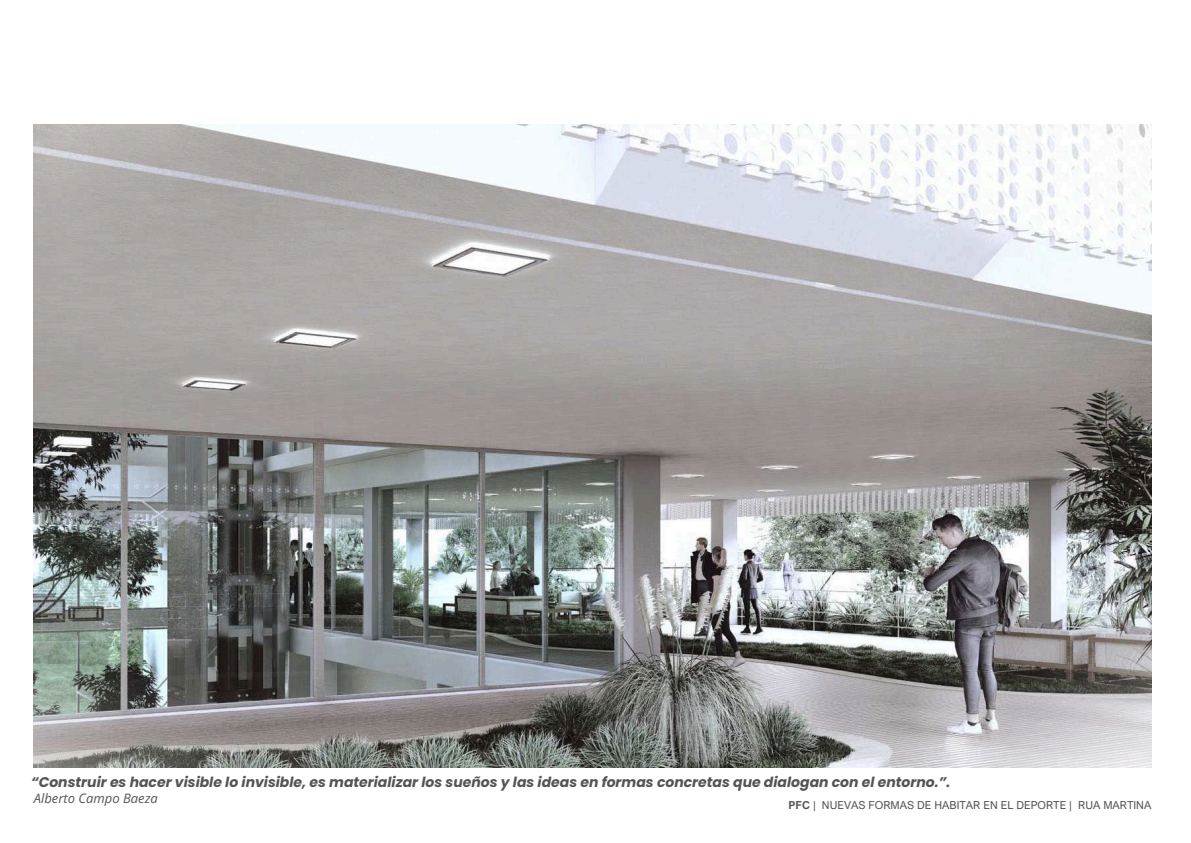
<style>
.page{position:relative;width:1191px;height:843px;background:#fff}
.page>*{position:absolute;margin:0;border:0;box-sizing:border-box;transform-origin:0 0}
.t1{font:italic 700 14px "Poppins";color:#545454}
.t2{font:italic 13px "Open Sans";color:#545454}
.t3{font:11px "Arial Nova";color:#545454}
.s1{font-weight:700}
</style>
<div class="page">
<img style="left:33px;top:125px;width:1118px;height:642px">
<p class="t1" style="left:31px;top:773px;width:920px">&lt;Construir es hacer visible lo invisible, es materializar los sueños y las ideas en formas concretas que dialogan con el entorno.=.</p>
<p class="t2" style="left:34px;top:788px;width:125px">Alberto Campo Baeza</p>
<p class="t3" style="left:788px;top:798px;width:364px"><span class="s1">PFC</span> | NUEVAS FORMAS DE HABITAR EN EL DEPORTE | RUA MARTINA</p>
</div>
